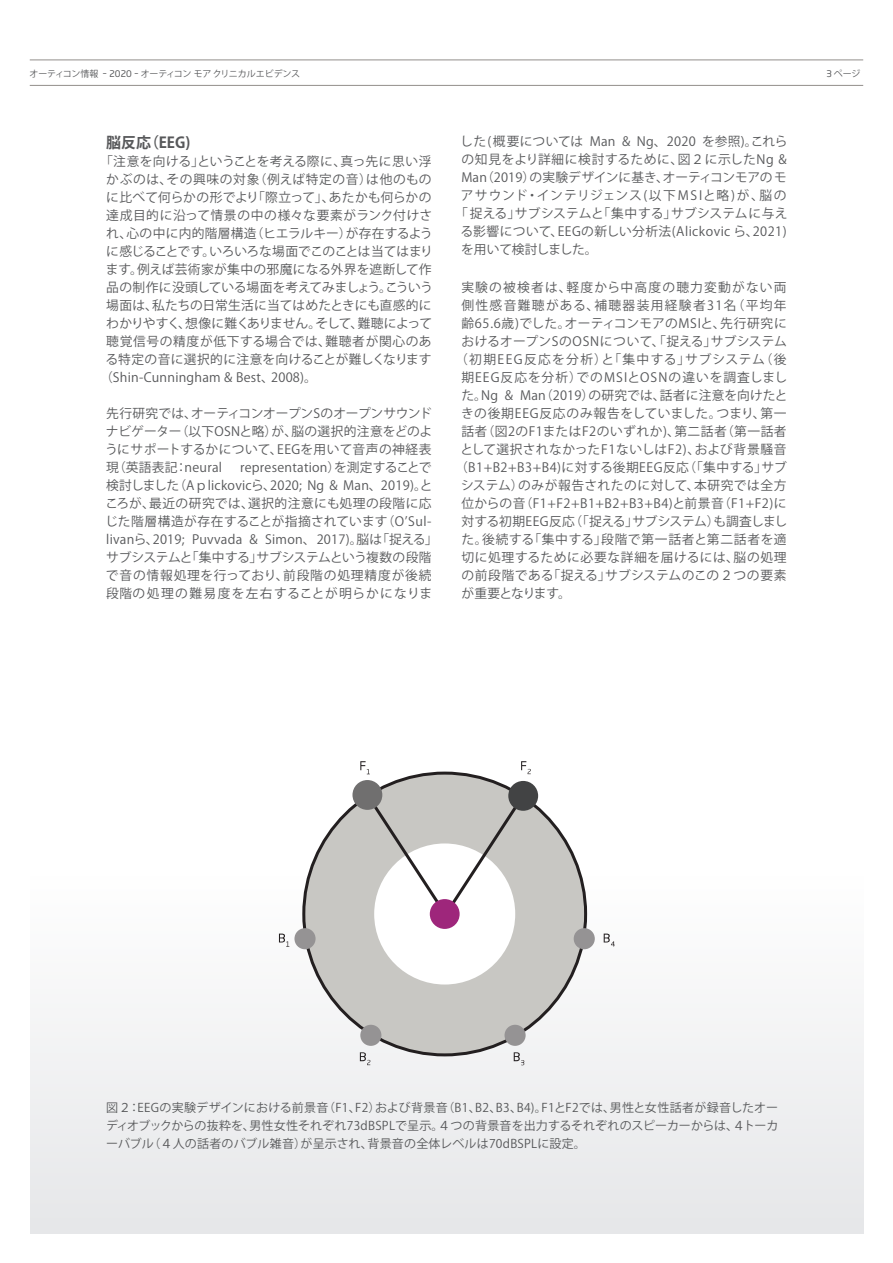
<style>
.page{position:relative;width:893px;height:1263px;background:#fff}
.page>*{position:absolute;margin:0;border:0;box-sizing:border-box;transform-origin:0 0}
.OTI20_WP_Subhead_10{font:700 15px "Koz Go Pro";color:#57585a}
.t1{font:12.75px/18px "Koz Go Pro";letter-spacing:.025em;color:#57585a;text-align:justify}
.t2{font:12.75px "Koz Go Pro";letter-spacing:.055em;color:#57585a}
.t3{font:12.75px "Koz Go Pro";letter-spacing:.05em;color:#57585a}
.t4{font:12.75px "Koz Go Pro";letter-spacing:.06em;color:#57585a}
.t5{font:12.75px "Koz Go Pro";letter-spacing:.005em;color:#57585a}
.t6{font:12.75px "Koz Go Pro";letter-spacing:-.015em;color:#57585a}
.t7{font:12.75px "Koz Go Pro";letter-spacing:-.05em;color:#57585a}
.t8{font:12.75px "Koz Go Pro";letter-spacing:.085em;color:#57585a}
.t9{font:12.75px "Koz Go Pro";letter-spacing:-.04em;color:#57585a}
.t10{font:12.75px "Koz Go Pro";letter-spacing:-.005em;color:#57585a}
.t11{font:12.75px "Koz Go Pro";letter-spacing:.115em;color:#57585a}
.t12{font:12.75px "Koz Go Pro";letter-spacing:.065em;color:#57585a}
.t13{font:12.75px "Koz Go Pro";letter-spacing:.105em;color:#57585a}
.t14{font:12.75px "Koz Go Pro";letter-spacing:.095em;color:#57585a}
.t15{font:12.75px "Koz Go Pro";letter-spacing:-.02em;color:#57585a}
.t16{font:12.75px "Koz Go Pro";letter-spacing:-.06em;color:#57585a}
.OTI20_WP_Caption_Ita{font:12px/18px "Koz Go Pro";letter-spacing:.02em;color:#57585a;text-align:justify}
.OTI18_Master-page_he{font:9px "Koz Go Pro";letter-spacing:-.02em;color:#57585a}
.s1{font-family:"Soho Gothic Pro"}
</style>
<div class="page">
<div style="left:30px;top:876px;width:833px;height:357px;background:#f0f1f2"></div>
<hr style="left:30px;top:85px;width:833px;height:1px;background:#928e8b">
<hr style="left:30px;top:60px;width:833px;height:1px;background:#928e8b">
<div style="left:304px;top:773px;width:282px;height:282px;background:#c8c7c3;border-radius:50%"></div>
<div style="left:374px;top:843px;width:141px;height:141px;background:#fff;border-radius:50%"></div>
<svg style="left:574px;top:928px;width:21px;height:21px"></svg>
<svg style="left:360px;top:1025px;width:21px;height:21px"></svg>
<svg style="left:504px;top:1025px;width:22px;height:21px"></svg>
<svg style="left:352px;top:780px;width:186px;height:149px"></svg>
<svg style="left:521px;top:761px;width:10px;height:13px"></svg>
<svg style="left:604px;top:933px;width:10px;height:13px"></svg>
<svg style="left:279px;top:928px;width:37px;height:21px"></svg>
<svg style="left:360px;top:1052px;width:10px;height:13px"></svg>
<svg style="left:514px;top:1052px;width:10px;height:13px"></svg>
<svg style="left:360px;top:761px;width:10px;height:13px"></svg>
<p class="OTI18_Master-page_he" style="left:30px;top:67px;width:272px">オーティコン情報 <span class="s1">– 2020 –</span> オーティコンモアクリニカルエビデンス</p>
<p class="OTI18_Master-page_he" style="left:826px;top:67px;width:36px"><span class="s1">3</span> ページ</p>
<p class="OTI20_WP_Subhead_10" style="left:106px;top:133px;width:86px">脳反応（EEG)</p>
<p class="t1" style="left:100px;top:153px;width:333px">「注意を向ける」ということを考える際に、真っ先に思い浮</p>
<p class="t3" style="left:106px;top:171px;width:327px">かぶのは、その興味の対象（例えば特定の音）は他のもの</p>
<p class="t1" style="left:106px;top:189px;width:327px">に比べて何らかの形でより「際立って」、あたかも何らかの</p>
<p class="t1" style="left:106px;top:207px;width:327px">達成目的に沿って情景の中の様々な要素がランク付けさ</p>
<p class="t1" style="left:106px;top:225px;width:328px">れ、心の中に内的階層構造（ヒエラルキー）が存在するよう</p>
<p class="t9" style="left:106px;top:243px;width:328px">に感じることです。いろいろな場面でこのことは当てはまり</p>
<p class="t1" style="left:106px;top:261px;width:327px">ます。例えば芸術家が集中の邪魔になる外界を遮断して作</p>
<p class="t10" style="left:106px;top:279px;width:328px">品の制作に没頭している場面を考えてみましょう。こういう</p>
<p class="t1" style="left:106px;top:297px;width:327px">場面は、私たちの日常生活に当てはめたときにも直感的に</p>
<p class="t7" style="left:106px;top:315px;width:327px">わかりやすく、想像に難くありません。そして、難聴によって</p>
<p class="t3" style="left:106px;top:333px;width:327px">聴覚信号の精度が低下する場合では、難聴者が関心のあ</p>
<p class="t1" style="left:106px;top:351px;width:328px">る特定の音に選択的に注意を向けることが難しくなります</p>
<p class="t1" style="left:100px;top:369px;width:218px">（Shin-Cunningham &amp; Best、2008)。</p>
<p class="t1" style="left:105px;top:405px;width:329px">先行研究では、オーティコンオープンSのオープンサウンドナビゲーター（以下OSNと略）が、脳の選択的注意をどのようにサポートするかについて、EEGを用いて音声の神経表現（英語表記：neural</p>
<p class="t1" style="left:105px;top:459px;width:334px;text-align:left;text-indent:135px">representation）を測定することで検討しました（Aｐlickovicら、2020; Ng &amp; Man、2019)。ところが、最近の研究では、選択的注意にも処理の段階に応じた階層構造が存在することが指摘されています（O’Sul&shy;livanら、2019; Puvvada &amp; Simon、 2017)。脳は「捉える」サブシステムと「集中する」サブシステムという複数の段階で音の情報処理を行っており、前段階の処理精度が後続段階の処理の難易度を左右することが明らかになりま</p>
<p class="t1" style="left:460px;top:133px;width:329px">した(概要については Man &amp; Ng、2020 を参照)。これら</p>
<p class="t2" style="left:461px;top:151px;width:327px">の知見をより詳細に検討するために、図２に示したNg &amp;</p>
<p class="t5" style="left:461px;top:169px;width:327px">Man（2019）の実験デザインに基き、オーティコンモアのモ</p>
<p class="t4" style="left:461px;top:187px;width:327px">アサウンド・インテリジェンス(以下MSIと略)が、脳の</p>
<p class="t1" style="left:455px;top:205px;width:334px">「捉える」サブシステムと「集中する」サブシステムに与え</p>
<p class="t1" style="left:461px;top:223px;width:328px">る影響について、EEGの新しい分析法(Alickovic ら、2021)</p>
<p class="t15" style="left:461px;top:241px;width:138px">を用いて検討しました。</p>
<p class="t14" style="left:461px;top:279px;width:327px">実験の被検者は、軽度から中高度の聴力変動がない両</p>
<p class="t13" style="left:461px;top:297px;width:327px">側性感音難聴がある、補聴器装用経験者31名（平均年</p>
<p class="t1" style="left:461px;top:314px;width:327px">齢65.6歳)でした。オーティコンモアのMSIと、先行研究に</p>
<p class="t1" style="left:461px;top:332px;width:327px">おけるオープンSのOSNについて、「捉える」サブシステム</p>
<p class="t11" style="left:455px;top:351px;width:333px">（初期EEG反応を分析）と「集中する」サブシステム（後</p>
<p class="t8" style="left:461px;top:369px;width:327px">期EEG反応を分析）でのMSIとOSNの違いを調査しまし</p>
<p class="t1" style="left:461px;top:386px;width:328px">た。Ng &amp; Man（2019）の研究では、話者に注意を向けたと</p>
<p class="t12" style="left:461px;top:405px;width:327px">きの後期EEG反応のみ報告をしていました。つまり、第一</p>
<p class="t1" style="left:461px;top:422px;width:327px">話者（図2のF1またはF2のいずれか)、第二話者（第一話者</p>
<p class="t2" style="left:460px;top:441px;width:328px">として選択されなかったF1ないしはF2)、および背景騒音</p>
<p class="t1" style="left:455px;top:458px;width:333px">（B1+B2+B3+B4)に対する後期EEG反応（「集中する」サブ</p>
<p class="t3" style="left:461px;top:477px;width:327px">システム）のみが報告されたのに対して、本研究では全方</p>
<p class="t1" style="left:461px;top:494px;width:327px">位からの音（F1+F2+B1+B2+B3+B4)と前景音（F1+F2)に</p>
<p class="t6" style="left:461px;top:513px;width:327px">対する初期EEG反応（「捉える」サブシステム）も調査しまし</p>
<p class="t4" style="left:461px;top:531px;width:327px">た。後続する「集中する」段階で第一話者と第二話者を適</p>
<p class="t2" style="left:461px;top:549px;width:327px">切に処理するために必要な詳細を届けるには、脳の処理</p>
<p class="t1" style="left:461px;top:566px;width:327px">の前段階である「捉える」サブシステムのこの２つの要素</p>
<p class="t16" style="left:461px;top:585px;width:111px">が重要となります。</p>
<p class="OTI20_WP_Caption_Ita" style="left:106px;top:1099px;width:674px">図２：EEGの実験デザインにおける前景音（F1、F2）および背景音（B1、B2、B3、B4)。F1とF2では、男性と女性話者が録音したオーディオブックからの抜粋を、男性女性それぞれ73dBSPLで呈示。４つの背景音を出力するそれぞれのスピーカーからは、４トーカーバブル（４人の話者のバブル雑音）が呈示され、背景音の全体レベルは70dBSPLに設定。</p>
</div>
